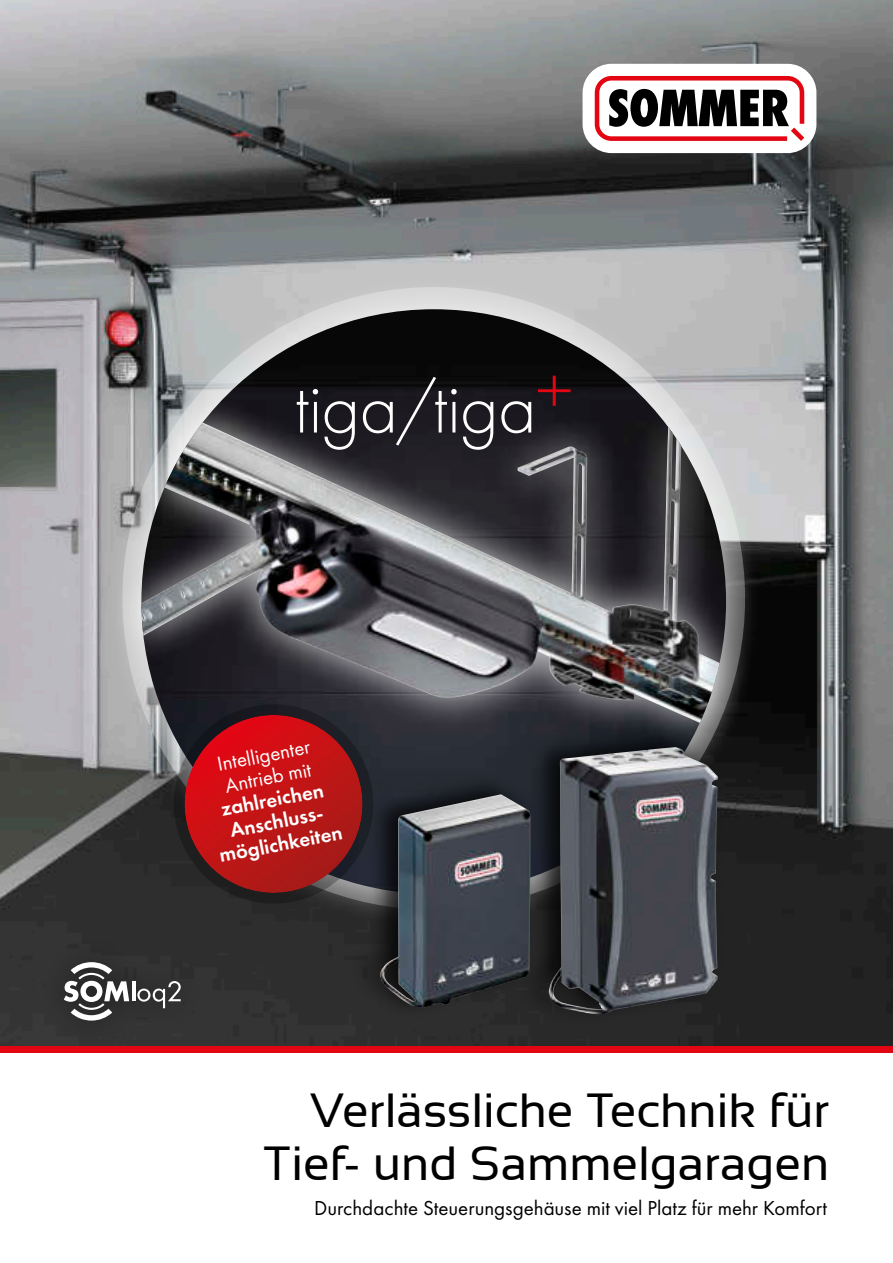
<style>
.page{position:relative;width:893px;height:1263px;background:#fff}
.page>*{position:absolute;margin:0;border:0;box-sizing:border-box;transform-origin:0 0}
.t1{font:300 75px "Futura PT";letter-spacing:-.01em;color:#fff}
.t2{font:48px/53.1px "Sansation";color:#000;text-align:right}
.t3{font:21px "Futura PT";color:#000}
.t4{font:600 21px/22.5px "Futura PT";color:#fff;text-align:center}
.t5{font:21px/22.5px "Futura PT";color:#fff}
</style>
<div class="page">
<img style="left:0;top:0;width:893px;height:1046px">
<div style="left:583px;top:64px;width:233px;height:89px;background:#fff;border-radius:29px"></div>
<svg style="left:595px;top:76px;width:209px;height:65px"></svg>
<div style="left:0;top:1046px;width:893px;height:6px;background:#e30612"></div>
<div style="left:106px;top:274px;width:655px;height:655px;background:#fff;opacity:.75"></div>
<img style="left:141px;top:309px;width:585px;height:585px;border-radius:292px">
<svg style="left:171px;top:755px;width:205px;height:151px;background:#971c1e"></svg>
<div style="left:519px;top:725px;width:203px;height:301px;background:#000;opacity:.75"></div>
<img style="left:549px;top:755px;width:169px;height:259px">
<div style="left:351px;top:772px;width:184px;height:247px;background:#000;opacity:.75"></div>
<img style="left:380px;top:794px;width:150px;height:213px">
<div style="left:107px;top:391px;width:645px;height:364px;background:#fff;opacity:.75"></div>
<img style="left:141px;top:422px;width:579px;height:301px">
<div style="left:42px;top:939px;width:161px;height:104px;background:#323232"></div>
<hr style="left:132px;top:981px;width:3px;height:20px;background:#fff">
<svg style="left:64px;top:962px;width:65px;height:58px"></svg>
<svg style="left:137px;top:981px;width:44px;height:27px"></svg>
<h1 class="t1" style="left:294px;top:371px;width:280px">tiga/tiga<sup>+</sup></h1>
<p class="t5" style="left:215px;top:754px;width:96px;rotate:-11deg">Intelligenter<br>Antrieb mit</p>
<p class="t4" style="left:209px;top:800px;width:127px;rotate:-11deg">zahlreichen<br>Anschluss&shy;möglichkeiten</p>
<h2 class="t2" style="left:263px;top:1087px;width:568px">Verlässliche Technik für<br>Tief- und Sammelgaragen</h2>
<p class="t3" style="left:314px;top:1198px;width:514px">Durchdachte Steuerungsgehäuse mit viel Platz für mehr Komfort</p>
</div>
